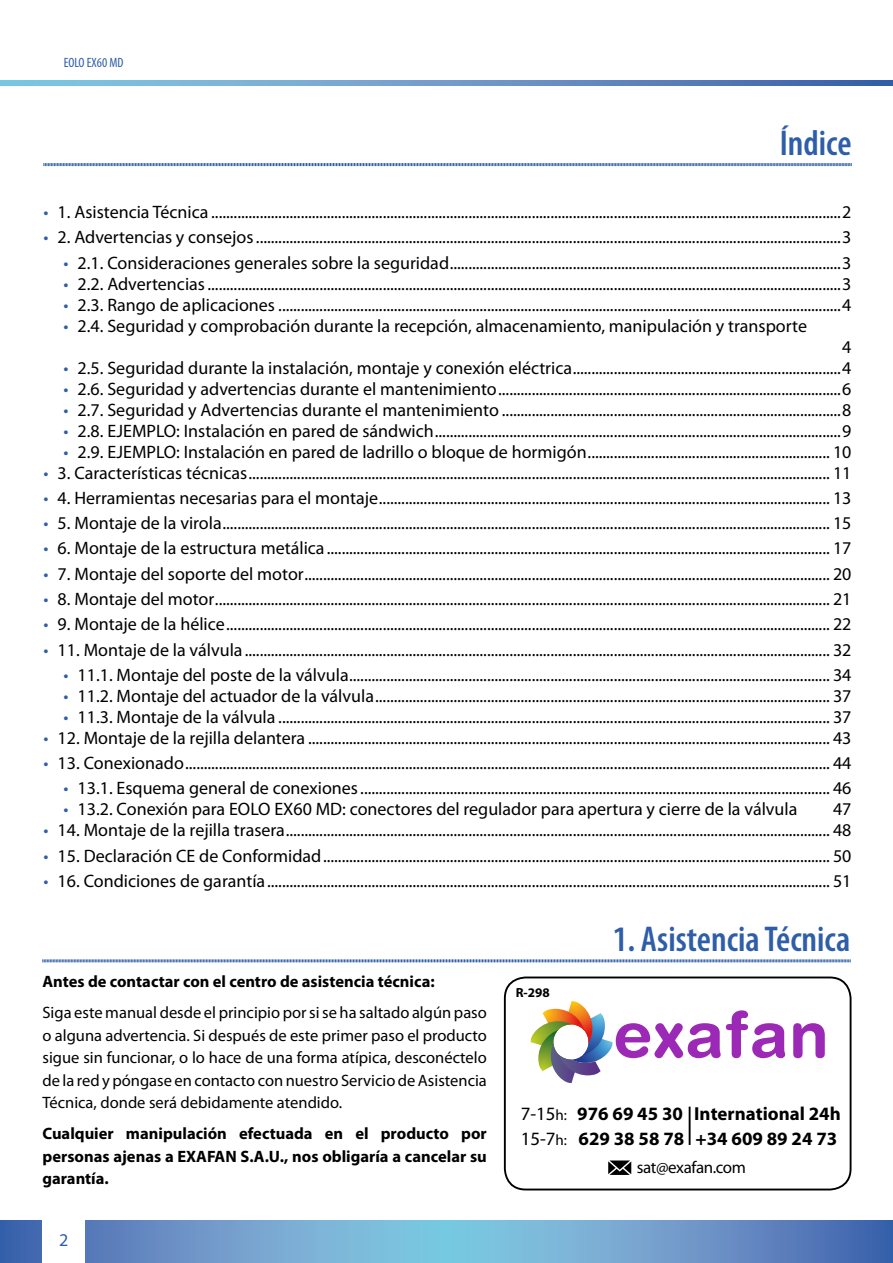
<style>
.page{position:relative;width:893px;height:1263px;background:#fff}
.page>*{position:absolute;margin:0;border:0;box-sizing:border-box;transform-origin:0 0}
.t1{font:600 condensed 36px "Myriad Pro";color:#2f5ea9}
.t2{font:700 18.9px/24.9px "Myriad Pro";color:#000}
.t3{font:18.9px "Myriad Pro";color:#000}
.t4{font:18px "Myriad Pro";color:#000}
.t5{font:18px "Myriad Pro";color:#2f5ea9}
.t6{font:16.95px "Myriad Pro";letter-spacing:-.025em;color:#000}
.t7{font:16.5px/22.5px "Myriad Pro";color:#000;text-align:justify}
.t8{font:700 16.5px/22.5px "Myriad Pro";color:#000;text-align:justify}
.t9{font:condensed 13.5px "Myriad Pro";color:#2f5ea9}
.t10{font:700 13.2px "Myriad Pro";color:#000}
.s1{color:#2f5ea9}
.s2{font-size:15.15px}
</style>
<div class="page">
<svg style="left:0;top:1220px;width:893px;height:43px"></svg>
<svg style="left:0;top:81px;width:893px;height:4px"></svg>
<div style="left:43px;top:1218px;width:42px;height:45px;background:#fff"></div>
<svg style="left:504px;top:976px;width:347px;height:214px"></svg>
<svg style="left:608px;top:1160px;width:23px;height:15px"></svg>
<svg style="left:793px;top:1023px;width:32px;height:35px"></svg>
<svg style="left:530px;top:1001px;width:255px;height:82px"></svg>
<hr style="left:689px;top:1107px;width:1px;height:38px;background:#000">
<svg style="left:42px;top:959px;width:809px;height:4px"></svg>
<svg style="left:43px;top:163px;width:809px;height:4px"></svg>
<p class="t9" style="left:64px;top:54px;width:61px">EOLO EX60 MD</p>
<h1 class="t1" style="left:780px;top:123px;width:73px">Índice</h1>
<p class="t4" style="left:44px;top:201px;width:809px"><span class="s1">•</span> 1. Asistencia Técnica .........................................................................................................................................................................2</p>
<p class="t4" style="left:44px;top:226px;width:809px"><span class="s1">•</span> 2. Advertencias y consejos.............................................................................................................................................................3</p>
<p class="t4" style="left:64px;top:251px;width:789px"><span class="s1">•</span> 2.1. Consideraciones generales sobre la seguridad.........................................................................................................3</p>
<p class="t4" style="left:64px;top:272px;width:789px"><span class="s1">•</span> 2.2. Advertencias..........................................................................................................................................................................3</p>
<p class="t4" style="left:64px;top:293px;width:789px"><span class="s1">•</span> 2.3. Rango de aplicaciones .......................................................................................................................................................4</p>
<p class="t4" style="left:64px;top:314px;width:745px"><span class="s1">•</span> 2.4. Seguridad y comprobación durante la recepción, almacenamiento, manipulación y transporte</p>
<p class="t4" style="left:842px;top:335px;width:11px">4</p>
<p class="t4" style="left:64px;top:356px;width:789px"><span class="s1">•</span> 2.5. Seguridad durante la instalación, montaje y conexión eléctrica........................................................................4</p>
<p class="t4" style="left:64px;top:377px;width:789px"><span class="s1">•</span> 2.6. Seguridad y advertencias durante el mantenimiento............................................................................................6</p>
<p class="t4" style="left:64px;top:398px;width:789px"><span class="s1">•</span> 2.7. Seguridad y Advertencias durante el mantenimiento ...........................................................................................8</p>
<p class="t4" style="left:64px;top:419px;width:789px"><span class="s1">•</span> 2.8. EJEMPLO: Instalación en pared de sándwich.............................................................................................................9</p>
<p class="t4" style="left:64px;top:441px;width:789px"><span class="s1">•</span> 2.9. EJEMPLO: Instalación en pared de ladrillo o bloque de hormigón................................................................. 10</p>
<p class="t4" style="left:44px;top:462px;width:809px"><span class="s1">•</span> 3. Características técnicas............................................................................................................................................................ 11</p>
<p class="t4" style="left:44px;top:487px;width:809px"><span class="s1">•</span> 4. Herramientas necesarias para el montaje......................................................................................................................... 13</p>
<p class="t4" style="left:44px;top:512px;width:809px"><span class="s1">•</span> 5. Montaje de la virola................................................................................................................................................................... 15</p>
<p class="t4" style="left:44px;top:537px;width:809px"><span class="s1">•</span> 6. Montaje de la estructura metálica....................................................................................................................................... 17</p>
<p class="t4" style="left:44px;top:563px;width:809px"><span class="s1">•</span> 7. Montaje del soporte del motor............................................................................................................................................. 20</p>
<p class="t4" style="left:44px;top:588px;width:809px"><span class="s1">•</span> 8. Montaje del motor..................................................................................................................................................................... 21</p>
<p class="t4" style="left:44px;top:613px;width:809px"><span class="s1">•</span> 9. Montaje de la hélice.................................................................................................................................................................. 22</p>
<p class="t4" style="left:44px;top:638px;width:809px"><span class="s1">•</span> 11. Montaje de la válvula............................................................................................................................................................. 32</p>
<p class="t4" style="left:64px;top:664px;width:789px"><span class="s1">•</span> 11.1. Montaje del poste de la válvula................................................................................................................................. 34</p>
<p class="t4" style="left:64px;top:685px;width:789px"><span class="s1">•</span> 11.2. Montaje del actuador de la válvula.......................................................................................................................... 37</p>
<p class="t4" style="left:64px;top:706px;width:789px"><span class="s1">•</span> 11.3. Montaje de la válvula .................................................................................................................................................... 37</p>
<p class="t4" style="left:44px;top:727px;width:809px"><span class="s1">•</span> 12. Montaje de la rejilla delantera ............................................................................................................................................ 43</p>
<p class="t4" style="left:44px;top:752px;width:809px"><span class="s1">•</span> 13. Conexionado............................................................................................................................................................................. 44</p>
<p class="t4" style="left:64px;top:777px;width:789px"><span class="s1">•</span> 13.1. Esquema general de conexiones.............................................................................................................................. 46</p>
<p class="t4" style="left:64px;top:798px;width:735px"><span class="s1">•</span> 13.2. Conexión para EOLO EX60 MD: conectores del regulador para apertura y cierre de la válvula</p>
<p class="t4" style="left:833px;top:798px;width:20px">47</p>
<p class="t4" style="left:44px;top:819px;width:809px"><span class="s1">•</span> 14. Montaje de la rejilla trasera.................................................................................................................................................. 48</p>
<p class="t4" style="left:44px;top:844px;width:809px"><span class="s1">•</span> 15. Declaración CE de Conformidad........................................................................................................................................ 50</p>
<p class="t4" style="left:44px;top:870px;width:809px"><span class="s1">•</span> 16. Condiciones de garantía....................................................................................................................................................... 51</p>
<p class="t8" style="left:43px;top:970px;width:394px">Antes de contactar con el centro de asistencia técnica:</p>
<p class="t7" style="left:43px;top:1001px;width:446px">Siga este manual desde el principio por si se ha saltado algún paso o alguna advertencia. Si después de este primer paso el producto sigue sin funcionar, o lo hace de una forma atípica, desconéctelo de la red y póngase en contacto con nuestro Servicio de Asistencia Técnica, donde será debidamente atendido.</p>
<p class="t8" style="left:43px;top:1122px;width:446px">Cualquier manipulación efectuada en el producto por personas ajenas a EXAFAN S.A.U., nos obligaría a cancelar su garantía.</p>
<p class="t5" style="left:59px;top:1229px;width:11px">2</p>
<p class="t10" style="left:516px;top:984px;width:36px">R-298</p>
<h1 class="t1" style="left:613px;top:919px;width:239px">1. Asistencia Técnica</h1>
<p class="t3" style="left:521px;top:1101px;width:48px">7-15<span class="s2">h:</span></p>
<p class="t2" style="left:694px;top:1101px;width:148px">International 24h</p>
<p class="t3" style="left:521px;top:1127px;width:48px">15-7<span class="s2">h:</span></p>
<p class="t2" style="left:696px;top:1125px;width:143px">+34 609 89 24 73</p>
<p class="t2" style="left:577px;top:1101px;width:108px">976 69 45 30<br>629 38 58 78</p>
<p class="t6" style="left:637px;top:1156px;width:111px">sat@exafan.com</p>
</div>
